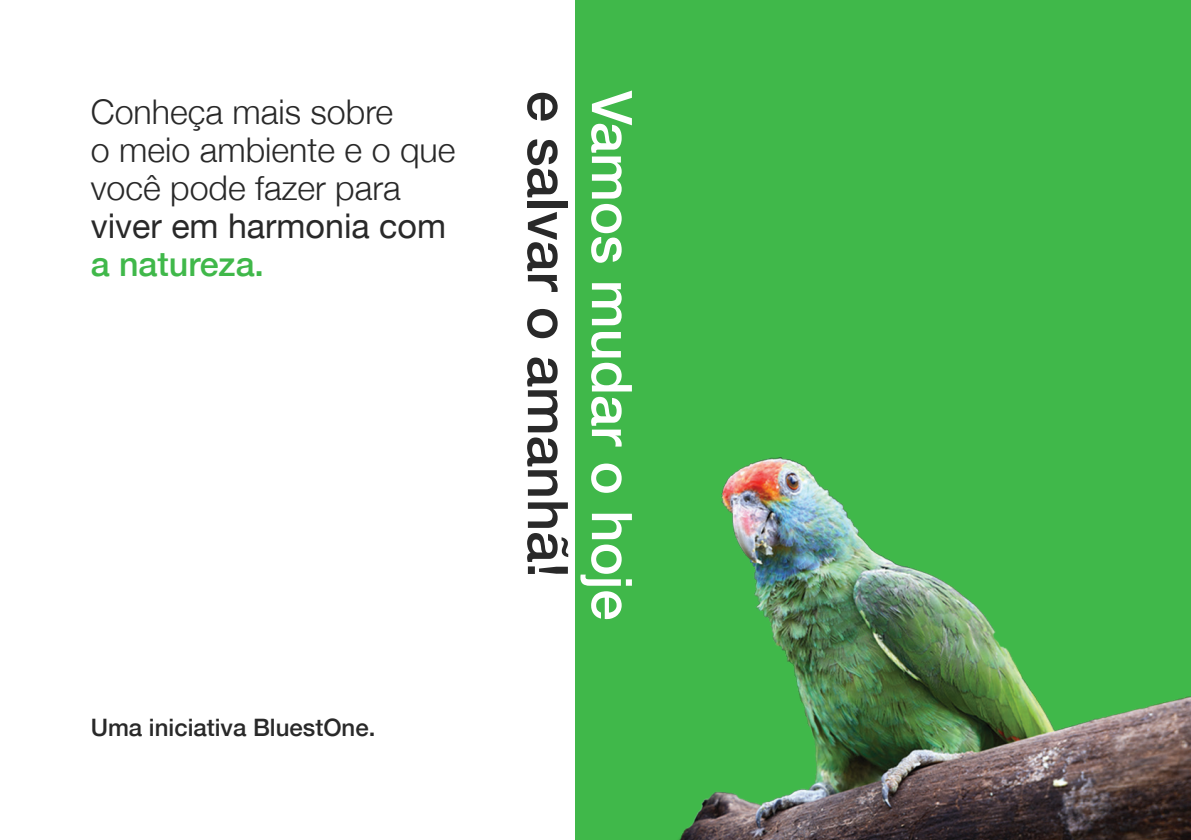
<style>
.page{position:relative;width:1191px;height:840px;background:#fff}
.page>*{position:absolute;margin:0;border:0;box-sizing:border-box;transform-origin:0 0}
.t1{font:500 56px "Helvetica Neue";color:#292929}
.t2{font:500 56px "Helvetica Neue";color:#fff}
.t3{font:300 34px/38px "Helvetica Neue";color:#292929}
.t4{font:500 34px "Helvetica Neue";color:#40b84a}
.t5{font:500 24px "Helvetica Neue";color:#292929}
.s1{font-weight:400}
</style>
<div class="page">
<div style="left:575px;top:0;width:616px;height:839px;background:#40b84a"></div>
<img style="left:679px;top:457px;width:512px;height:382px">
<p class="t3" style="left:91px;top:91px;width:304px">Conheça mais sobre</p>
<p class="t3" style="left:91px;top:129px;width:366px">o meio ambiente e o que você pode fazer para <span class="s1">viver em harmonia com</span></p>
<p class="t4" style="left:91px;top:236px;width:175px">a natureza.</p>
<p class="t5" style="left:91px;top:707px;width:286px">Uma iniciativa BluestOne.</p>
<p class="t1" style="left:593px;top:91px;width:488px;rotate:90deg">e salvar o amanhã!</p>
<p class="t2" style="left:657px;top:91px;width:531px;rotate:90deg">Vamos mudar o hoje</p>
</div>
